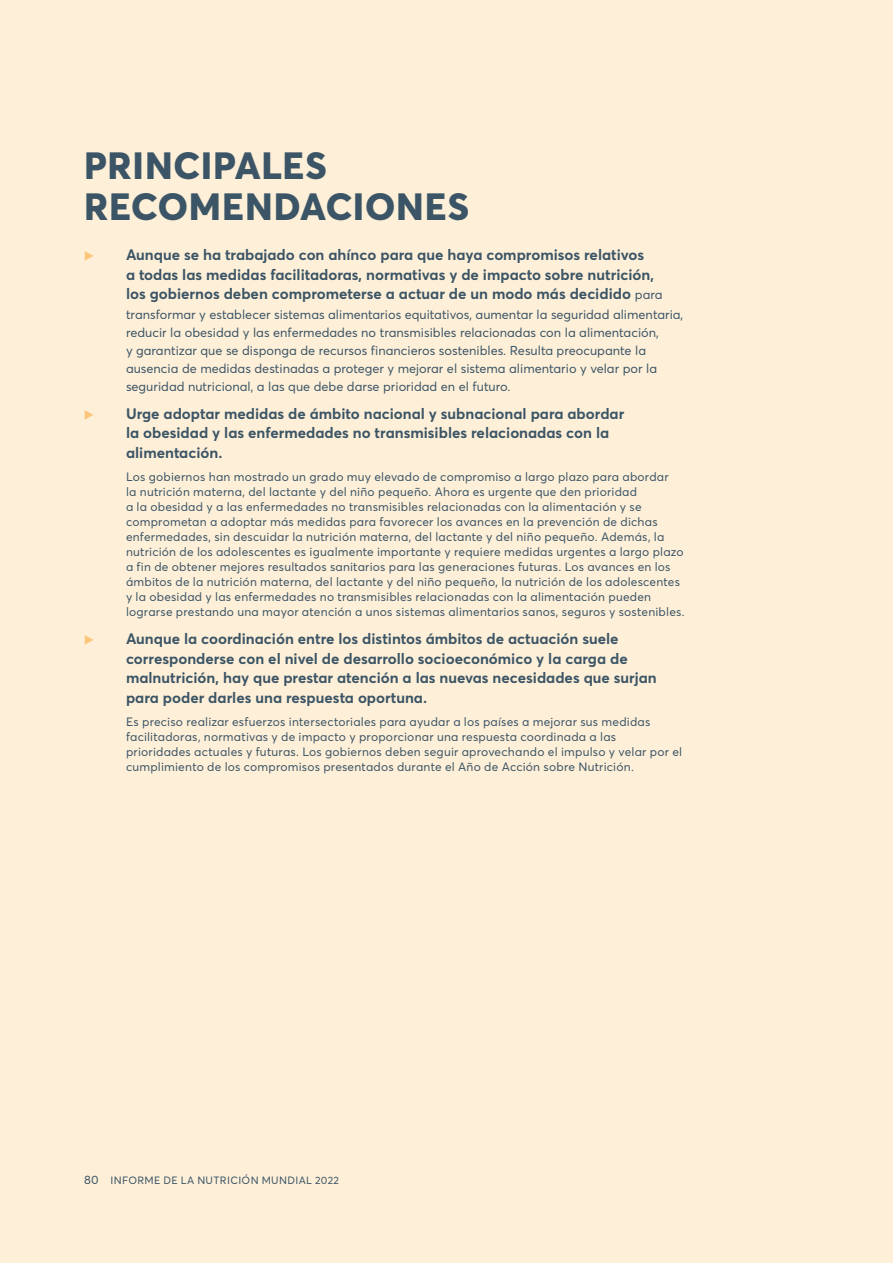
<style>
.page{position:relative;width:893px;height:1263px;background:#feefd8}
.page>*{position:absolute;margin:0;border:0;box-sizing:border-box;transform-origin:0 0}
.Heading1Span{font:800 37.5px/40.5px "Averta";letter-spacing:.02em;color:#3b5566}
.t1{font:700 15px/19.5px "Averta";color:#3b5566}
.t2{font:700 15px "Averta";color:#fdc579}
.t3{font:12.75px/18px "Averta";color:#3b5566}
.KeyRecoBody{font:12px/15px "Averta";letter-spacing:.015em;color:#3b5566}
.t4{font:10.5px "Averta";letter-spacing:.035em;color:#3b5566}
.s1{font-weight:400;font-size:12.75px}
.s2{font-size:12px}
</style>
<div class="page">
<p class="Heading1Span" style="left:84px;top:144px;width:386px">PRINCIPALES<br>RECOMENDACIONES</p>
<p class="t2" style="left:84px;top:245px;width:11px">▶</p>
<p class="t1" style="left:126px;top:245px;width:538px">Aunque se ha trabajado con ahínco para que haya compromisos relativos<br>a todas las medidas facilitadoras, normativas y de impacto sobre nutrición, los gobiernos deben comprometerse a actuar de un modo más decidido <span class="s1">para</span></p>
<p class="t3" style="left:126px;top:305px;width:559px">transformar y establecer sistemas alimentarios equitativos, aumentar la seguridad alimentaria, reducir la obesidad y las enfermedades no transmisibles relacionadas con la alimentación,<br>y garantizar que se disponga de recursos financieros sostenibles. Resulta preocupante la ausencia de medidas destinadas a proteger y mejorar el sistema alimentario y velar por la seguridad nutricional, a las que debe darse prioridad en el futuro.</p>
<p class="t2" style="left:84px;top:404px;width:11px">▶</p>
<p class="t1" style="left:126px;top:403px;width:500px">Urge adoptar medidas de ámbito nacional y subnacional para abordar la obesidad y las enfermedades no transmisibles relacionadas con la alimentación.</p>
<p class="KeyRecoBody" style="left:126px;top:469px;width:560px">Los gobiernos han mostrado un grado muy elevado de compromiso a largo plazo para abordar<br>la nutrición materna, del lactante y del niño pequeño. Ahora es urgente que den prioridad<br>a la obesidad y a las enfermedades no transmisibles relacionadas con la alimentación y se comprometan a adoptar más medidas para favorecer los avances en la prevención de dichas enfermedades, sin descuidar la nutrición materna, del lactante y del niño pequeño. Además, la nutrición de los adolescentes es igualmente importante y requiere medidas urgentes a largo plazo a fin de obtener mejores resultados sanitarios para las generaciones futuras. Los avances en los ámbitos de la nutrición materna, del lactante y del niño pequeño, la nutrición de los adolescentes y la obesidad y las enfermedades no transmisibles relacionadas con la alimentación pueden lograrse prestando una mayor atención a unos sistemas alimentarios sanos, seguros y sostenibles.</p>
<p class="t2" style="left:84px;top:629px;width:11px">▶</p>
<p class="t1" style="left:126px;top:629px;width:532px">Aunque la coordinación entre los distintos ámbitos de actuación suele corresponderse con el nivel de desarrollo socioeconómico y la carga de malnutrición, hay que prestar atención a las nuevas necesidades que surjan para poder darles una respuesta oportuna.</p>
<p class="KeyRecoBody" style="left:126px;top:714px;width:558px">Es preciso realizar esfuerzos intersectoriales para ayudar a los países a mejorar sus medidas facilitadoras, normativas y de impacto y proporcionar una respuesta coordinada a las prioridades actuales y futuras. Los gobiernos deben seguir aprovechando el impulso y velar por el cumplimiento de los compromisos presentados durante el Año de Acción sobre Nutrición.</p>
<p class="t4" style="left:84px;top:1173px;width:256px"><span class="s2">80</span> INFORME DE LA NUTRICIÓN MUNDIAL 2022</p>
</div>
